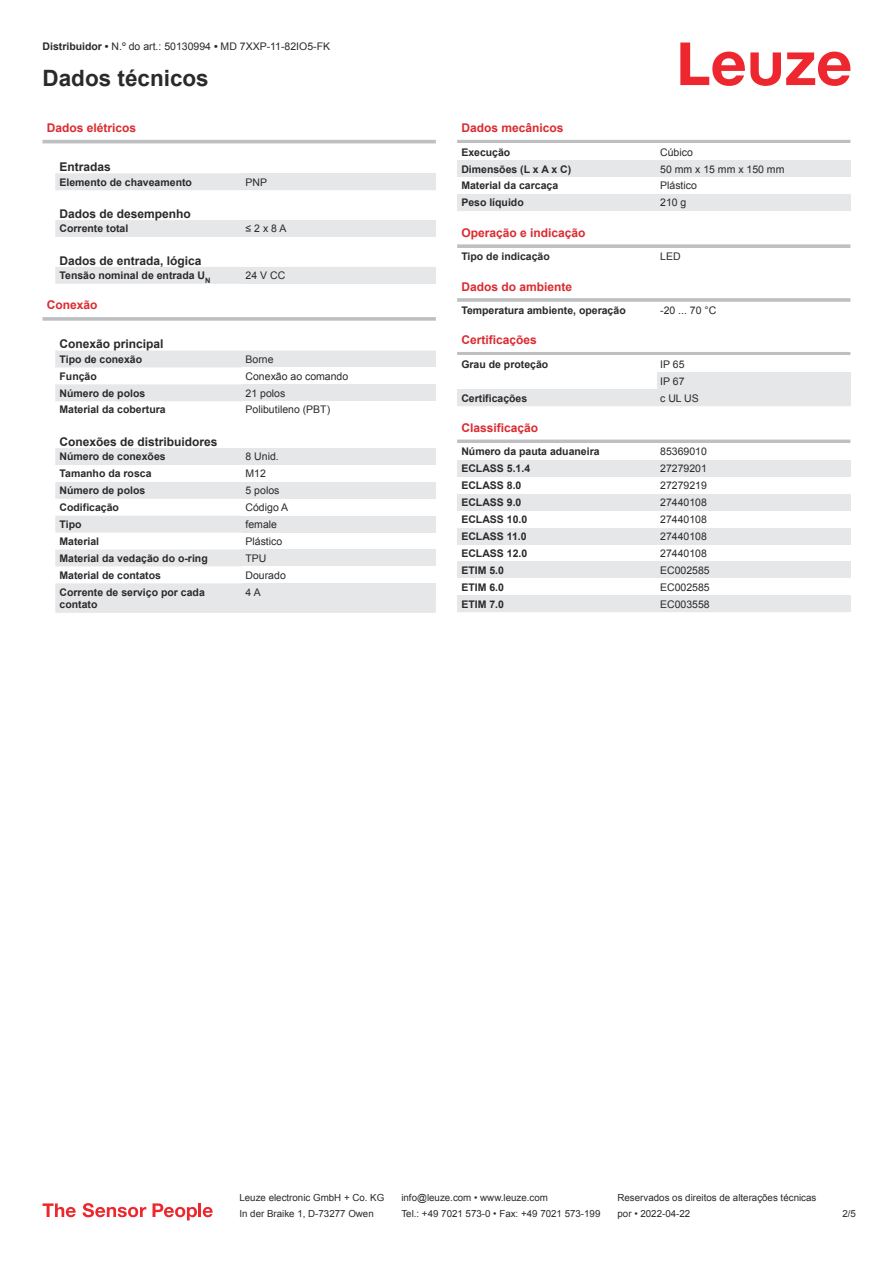
<style>
.page{position:relative;width:893px;height:1263px;background:#fff}
.page>*{position:absolute;margin:0;border:0;box-sizing:border-box;transform-origin:0 0}
.t1{font:700 22.5px "Arial";color:#2b292a}
.t2{font:700 12px "Arial";color:#db2a30}
.t3{font:700 12px "Arial";color:#2b292a}
.t4{font:700 10.5px/12.6px "Arial";color:#2b292a}
.t5{font:10.5px/17px "Arial";color:#2b292a}
.t6{font:9.75px "Arial";color:#2b292a}
.s1{font-weight:700}
</style>
<div class="page">
<svg style="left:680px;top:43px;width:170px;height:43px"></svg>
<svg style="left:55px;top:173px;width:381px;height:440px"></svg>
<hr style="left:43px;top:140px;width:393px;height:3px;background:#bdbfc1">
<div style="left:242px;top:173px;width:194px;height:17px;background:#e6e7e9"></div>
<div style="left:242px;top:220px;width:194px;height:17px;background:#e6e7e9"></div>
<div style="left:242px;top:267px;width:194px;height:17px;background:#e6e7e9"></div>
<div style="left:43px;top:301px;width:393px;height:18px;background:#fff"></div>
<svg style="left:43px;top:317px;width:393px;height:4px;background:#c3c5c7"></svg>
<div style="left:242px;top:351px;width:194px;height:16px;background:#e6e7e9"></div>
<div style="left:242px;top:367px;width:194px;height:17px;background:#fff"></div>
<div style="left:242px;top:384px;width:194px;height:17px;background:#e6e7e9"></div>
<div style="left:242px;top:401px;width:194px;height:17px;background:#fff"></div>
<div style="left:242px;top:448px;width:194px;height:17px;background:#e6e7e9"></div>
<div style="left:242px;top:465px;width:194px;height:17px;background:#fff"></div>
<div style="left:242px;top:482px;width:194px;height:17px;background:#e6e7e9"></div>
<div style="left:242px;top:499px;width:194px;height:17px;background:#fff"></div>
<div style="left:242px;top:516px;width:194px;height:17px;background:#e6e7e9"></div>
<div style="left:242px;top:533px;width:194px;height:16px;background:#fff"></div>
<div style="left:242px;top:549px;width:194px;height:17px;background:#e6e7e9"></div>
<div style="left:242px;top:566px;width:194px;height:17px;background:#fff"></div>
<div style="left:242px;top:583px;width:194px;height:17px;background:#e6e7e9"></div>
<hr style="left:457px;top:140px;width:393px;height:3px;background:#bdbfc1">
<div style="left:457px;top:160px;width:200px;height:17px;background:#e6e7e9"></div>
<div style="left:657px;top:160px;width:193px;height:17px;background:#e6e7e9"></div>
<div style="left:457px;top:194px;width:200px;height:17px;background:#e6e7e9"></div>
<div style="left:657px;top:194px;width:193px;height:17px;background:#e6e7e9"></div>
<svg style="left:457px;top:244px;width:393px;height:4px;background:#c3c5c7"></svg>
<hr style="left:457px;top:298px;width:393px;height:4px;background:#c6c8c9">
<hr style="left:457px;top:352px;width:393px;height:3px;background:#bdbfc1">
<div style="left:657px;top:372px;width:193px;height:17px;background:#e6e7e9"></div>
<div style="left:457px;top:389px;width:200px;height:17px;background:#e6e7e9"></div>
<div style="left:657px;top:389px;width:193px;height:17px;background:#e6e7e9"></div>
<hr style="left:457px;top:440px;width:393px;height:3px;background:#bdbfc1">
<div style="left:457px;top:460px;width:200px;height:17px;background:#e6e7e9"></div>
<div style="left:657px;top:460px;width:193px;height:17px;background:#e6e7e9"></div>
<div style="left:457px;top:494px;width:200px;height:17px;background:#e6e7e9"></div>
<div style="left:657px;top:494px;width:193px;height:17px;background:#e6e7e9"></div>
<div style="left:457px;top:528px;width:200px;height:17px;background:#e6e7e9"></div>
<div style="left:657px;top:528px;width:193px;height:17px;background:#e6e7e9"></div>
<div style="left:457px;top:561px;width:200px;height:17px;background:#e6e7e9"></div>
<div style="left:657px;top:561px;width:193px;height:17px;background:#e6e7e9"></div>
<div style="left:457px;top:595px;width:200px;height:17px;background:#e6e7e9"></div>
<div style="left:657px;top:595px;width:193px;height:17px;background:#e6e7e9"></div>
<svg style="left:43px;top:1203px;width:33px;height:14px"></svg>
<svg style="left:83px;top:1203px;width:63px;height:14px"></svg>
<svg style="left:153px;top:1203px;width:44px;height:17px"></svg>
<hr style="left:198px;top:1203px;width:3px;height:14px;background:#ed272d">
<svg style="left:203px;top:1207px;width:10px;height:10px"></svg>
<p class="t5" style="left:43px;top:39px;width:289px"><span class="s1">Distribuidor •</span> N.º do art.: 50130994 <span class="s1">•</span> MD 7XXP-11-82IO5-FK</p>
<h1 class="t1" style="left:43px;top:70px;width:168px">Dados técnicos</h1>
<p class="t2" style="left:47px;top:123px;width:91px">Dados elétricos</p>
<p class="t3" style="left:60px;top:162px;width:53px">Entradas</p>
<p class="t4" style="left:60px;top:176px;width:134px">Elemento de chaveamento</p>
<p class="t5" style="left:246px;top:174px;width:23px">PNP</p>
<p class="t3" style="left:60px;top:209px;width:133px">Dados de desempenho</p>
<p class="t4" style="left:60px;top:223px;width:70px">Corrente total</p>
<p class="t5" style="left:246px;top:220px;width:42px">≤ 2 x 8 A</p>
<p class="t3" style="left:60px;top:256px;width:144px">Dados de entrada, lógica</p>
<p class="t4" style="left:60px;top:270px;width:152px">Tensão nominal de entrada U<sub>N</sub></p>
<p class="t5" style="left:246px;top:268px;width:41px">24 V CC</p>
<p class="t2" style="left:47px;top:301px;width:52px">Conexão</p>
<p class="t3" style="left:60px;top:340px;width:106px">Conexão principal</p>
<p class="t4" style="left:60px;top:354px;width:84px">Tipo de conexão</p>
<p class="t5" style="left:246px;top:352px;width:30px">Borne</p>
<p class="t4" style="left:60px;top:371px;width:39px">Função</p>
<p class="t5" style="left:246px;top:368px;width:104px">Conexão ao comando</p>
<p class="t4" style="left:60px;top:388px;width:87px">Número de polos</p>
<p class="t5" style="left:246px;top:385px;width:41px">21 polos</p>
<p class="t4" style="left:60px;top:404px;width:108px">Material da cobertura</p>
<p class="t5" style="left:246px;top:402px;width:86px">Polibutileno (PBT)</p>
<p class="t3" style="left:60px;top:437px;width:160px">Conexões de distribuidores</p>
<p class="t4" style="left:60px;top:451px;width:108px">Número de conexões</p>
<p class="t5" style="left:246px;top:449px;width:35px">8 Unid.</p>
<p class="t4" style="left:60px;top:468px;width:93px">Tamanho da rosca</p>
<p class="t5" style="left:246px;top:466px;width:22px">M12</p>
<p class="t4" style="left:60px;top:485px;width:87px">Número de polos</p>
<p class="t5" style="left:246px;top:483px;width:35px">5 polos</p>
<p class="t4" style="left:60px;top:502px;width:61px">Codificação</p>
<p class="t5" style="left:246px;top:500px;width:44px">Código A</p>
<p class="t4" style="left:60px;top:519px;width:23px">Tipo</p>
<p class="t5" style="left:246px;top:517px;width:33px">female</p>
<p class="t4" style="left:60px;top:536px;width:41px">Material</p>
<p class="t5" style="left:246px;top:534px;width:38px">Plástico</p>
<p class="t4" style="left:60px;top:553px;width:150px">Material da vedação do o-ring</p>
<p class="t5" style="left:246px;top:550px;width:22px">TPU</p>
<p class="t4" style="left:60px;top:570px;width:103px">Material de contatos</p>
<p class="t5" style="left:246px;top:567px;width:42px">Dourado</p>
<p class="t4" style="left:60px;top:586px;width:147px">Corrente de serviço por cada contato</p>
<p class="t5" style="left:246px;top:584px;width:17px">4 A</p>
<p class="t2" style="left:461px;top:123px;width:104px">Dados mecânicos</p>
<p class="t4" style="left:461px;top:147px;width:51px">Execução</p>
<p class="t5" style="left:660px;top:144px;width:34px">Cúbico</p>
<p class="t4" style="left:461px;top:164px;width:111px">Dimensões (L x A x C)</p>
<p class="t5" style="left:660px;top:161px;width:126px">50 mm x 15 mm x 150 mm</p>
<p class="t4" style="left:461px;top:180px;width:98px">Material da carcaça</p>
<p class="t5" style="left:660px;top:178px;width:38px">Plástico</p>
<p class="t4" style="left:461px;top:197px;width:64px">Peso líquido</p>
<p class="t5" style="left:660px;top:195px;width:28px">210 g</p>
<p class="t2" style="left:461px;top:228px;width:126px">Operação e indicação</p>
<p class="t4" style="left:461px;top:251px;width:90px">Tipo de indicação</p>
<p class="t5" style="left:660px;top:249px;width:22px">LED</p>
<p class="t2" style="left:461px;top:282px;width:112px">Dados do ambiente</p>
<p class="t4" style="left:461px;top:305px;width:166px">Temperatura ambiente, operação</p>
<p class="t5" style="left:660px;top:303px;width:58px">-20 ... 70 °C</p>
<p class="t2" style="left:461px;top:336px;width:77px">Certificações</p>
<p class="t4" style="left:461px;top:359px;width:88px">Grau de proteção</p>
<p class="t5" style="left:660px;top:356px;width:26px">IP 65<br>IP 67</p>
<p class="t4" style="left:461px;top:392px;width:67px">Certificações</p>
<p class="t5" style="left:660px;top:390px;width:40px">c UL US</p>
<p class="t2" style="left:461px;top:423px;width:78px">Classificação</p>
<p class="t4" style="left:461px;top:446px;width:140px">Número da pauta aduaneira</p>
<p class="t5" style="left:660px;top:444px;width:48px">85369010</p>
<p class="t4" style="left:461px;top:463px;width:70px">ECLASS 5.1.4</p>
<p class="t5" style="left:660px;top:461px;width:48px">27279201</p>
<p class="t4" style="left:461px;top:480px;width:62px">ECLASS 8.0</p>
<p class="t5" style="left:660px;top:478px;width:48px">27279219</p>
<p class="t4" style="left:461px;top:497px;width:62px">ECLASS 9.0</p>
<p class="t5" style="left:660px;top:495px;width:48px">27440108</p>
<p class="t4" style="left:461px;top:514px;width:67px">ECLASS 10.0</p>
<p class="t5" style="left:660px;top:512px;width:48px">27440108</p>
<p class="t4" style="left:461px;top:531px;width:67px">ECLASS 11.0</p>
<p class="t5" style="left:660px;top:529px;width:48px">27440108</p>
<p class="t4" style="left:461px;top:548px;width:67px">ECLASS 12.0</p>
<p class="t5" style="left:660px;top:546px;width:48px">27440108</p>
<p class="t4" style="left:461px;top:565px;width:44px">ETIM 5.0</p>
<p class="t5" style="left:660px;top:562px;width:51px">EC002585</p>
<p class="t4" style="left:461px;top:582px;width:44px">ETIM 6.0</p>
<p class="t5" style="left:660px;top:579px;width:51px">EC002585</p>
<p class="t4" style="left:461px;top:598px;width:44px">ETIM 7.0</p>
<p class="t5" style="left:660px;top:596px;width:51px">EC003558</p>
<p class="t6" style="left:239px;top:1194px;width:146px">Leuze electronic GmbH + Co. KG</p>
<p class="t6" style="left:401px;top:1194px;width:148px">info@leuze.com • www.leuze.com</p>
<p class="t6" style="left:617px;top:1194px;width:200px">Reservados os direitos de alterações técnicas</p>
<p class="t6" style="left:239px;top:1210px;width:136px">In der Braike 1, D-73277 Owen</p>
<p class="t6" style="left:401px;top:1210px;width:201px">Tel.: +49 7021 573-0 • Fax: +49 7021 573-199</p>
<p class="t6" style="left:617px;top:1210px;width:74px">por • 2022-04-22</p>
<p class="t6" style="left:842px;top:1210px;width:15px">2 /5</p>
</div>
